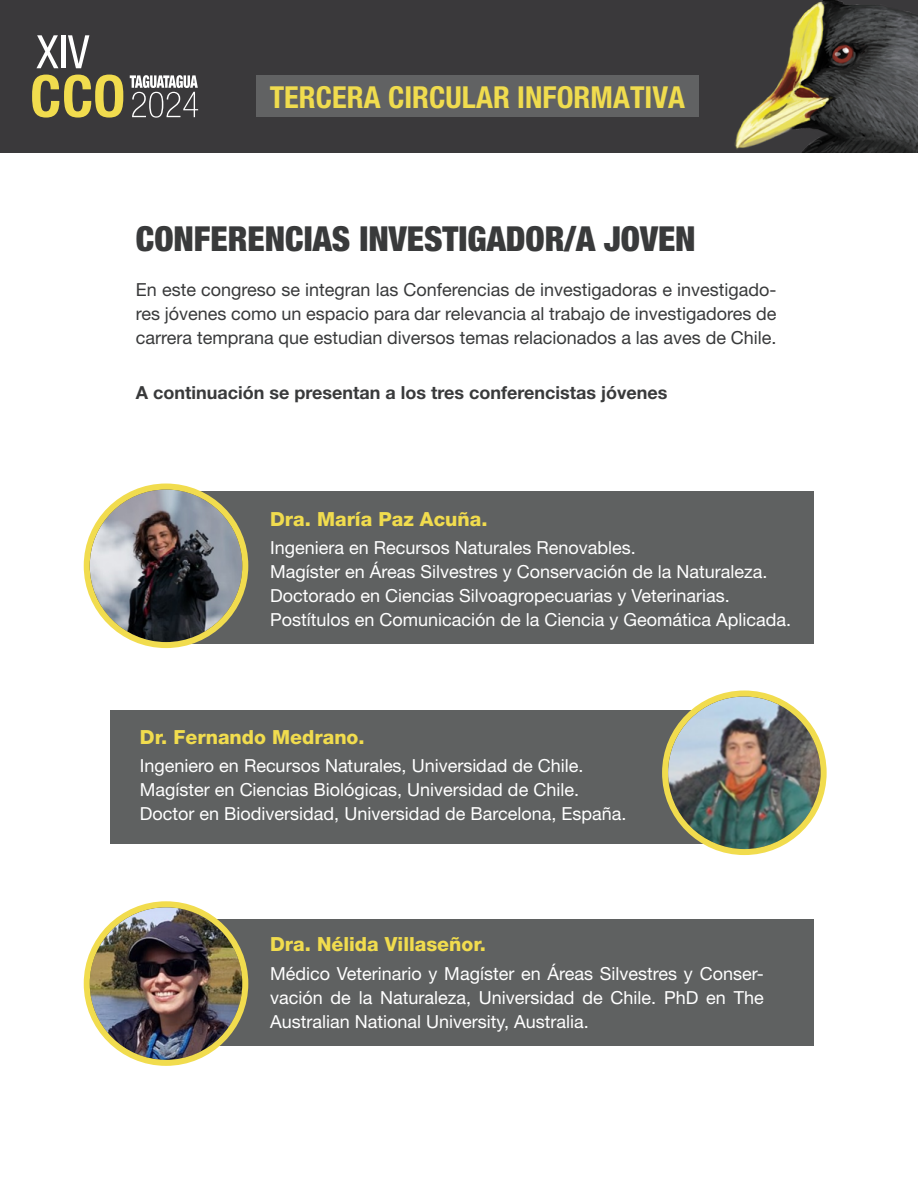
<style>
.page{position:relative;width:918px;height:1188px;background:#fff}
.page>*{position:absolute;margin:0;border:0;box-sizing:border-box;transform-origin:0 0}
.t1{font:900 condensed 34.5px "Helvetica Neue LT Std";color:#393a3b}
.t2{font:700 condensed 30.3px "Helvetica Neue LT Std";color:#f0dc4e}
.t3{font:800 19.5px "Helvetica Neue LT Std";color:#f1dc4e}
.t4{font:18px/24px "Helvetica Neue LT Std";color:#fff}
.t5{font:18px/24px "Helvetica Neue LT Std";color:#393a3b;text-align:justify}
.t6{font:700 18px "Helvetica Neue LT Std";color:#393a3b}
</style>
<div class="page">
<div style="left:0;top:0;width:918px;height:153px;background:#3a393b"></div>
<img style="left:734px;top:0;width:184px;height:153px">
<svg style="left:32px;top:75px;width:91px;height:43px"></svg>
<svg style="left:130px;top:75px;width:68px;height:43px"></svg>
<svg style="left:36px;top:35px;width:22px;height:33px"></svg>
<hr style="left:61px;top:35px;width:4px;height:33px;background:#fff">
<svg style="left:68px;top:35px;width:21px;height:33px"></svg>
<div style="left:256px;top:75px;width:443px;height:42px;background:#616263"></div>
<div style="left:173px;top:492px;width:641px;height:152px;background:#5f6161"></div>
<div style="left:173px;top:919px;width:641px;height:127px;background:#5f6161"></div>
<div style="left:111px;top:710px;width:640px;height:134px;background:#5f6161"></div>
<svg style="left:87px;top:487px;width:158px;height:158px"></svg>
<img style="left:90px;top:490px;width:152px;height:152px;border-radius:76px">
<div style="left:84px;top:484px;width:164px;height:164px;border:6px solid #f1dc4e;border-radius:50%"></div>
<svg style="left:87px;top:904px;width:158px;height:159px"></svg>
<img style="left:90px;top:907px;width:152px;height:153px;border-radius:76px">
<div style="left:84px;top:901px;width:164px;height:165px;border:6px solid #f1dc4e;border-radius:50%"></div>
<div style="left:665px;top:693px;width:159px;height:159px;background:#f1dc4e;border-radius:50%"></div>
<img style="left:668px;top:696px;width:153px;height:153px;border-radius:76px">
<div style="left:662px;top:690px;width:165px;height:165px;border:6px solid #f1dc4e;border-radius:50%"></div>
<h2 class="t2" style="left:270px;top:79px;width:417px">TERCERA CIRCULAR INFORMATIVA</h2>
<h1 class="t1" style="left:136px;top:217px;width:561px">CONFERENCIAS INVESTIGADOR/A JOVEN</h1>
<p class="t5" style="left:136px;top:277px;width:642px">En este congreso se integran las Conferencias de investigadoras e investigado&shy;res jóvenes como un espacio para dar relevancia al trabajo de investigadores de carrera temprana que estudian diversos temas relacionados a las aves de Chile.</p>
<p class="t6" style="left:136px;top:381px;width:533px">A continuación se presentan a los tres conferencistas jóvenes</p>
<p class="t3" style="left:270px;top:508px;width:219px">Dra. María Paz Acuña.</p>
<p class="t4" style="left:270px;top:536px;width:523px">Ingeniera en Recursos Naturales Renovables.<br>Magíster en Áreas Silvestres y Conservación de la Naturaleza.<br>Doctorado en Ciencias Silvoagropecuarias y Veterinarias.<br>Postítulos en Comunicación de la Ciencia y Geomática Aplicada.</p>
<p class="t3" style="left:140px;top:725px;width:226px">Dr. Fernando Medrano.</p>
<p class="t4" style="left:140px;top:753px;width:488px">Ingeniero en Recursos Naturales, Universidad de Chile.<br>Magíster en Ciencias Biológicas, Universidad de Chile.<br>Doctor en Biodiversidad, Universidad de Barcelona, España.</p>
<p class="t3" style="left:270px;top:933px;width:218px">Dra. Nélida Villaseñor.</p>
<p class="t4" style="left:270px;top:961px;width:495px;text-align:justify">Médico Veterinario y Magíster en Áreas Silvestres y Conser&shy;vación de la Naturaleza, Universidad de Chile. PhD en The Australian National University, Australia.</p>
</div>
